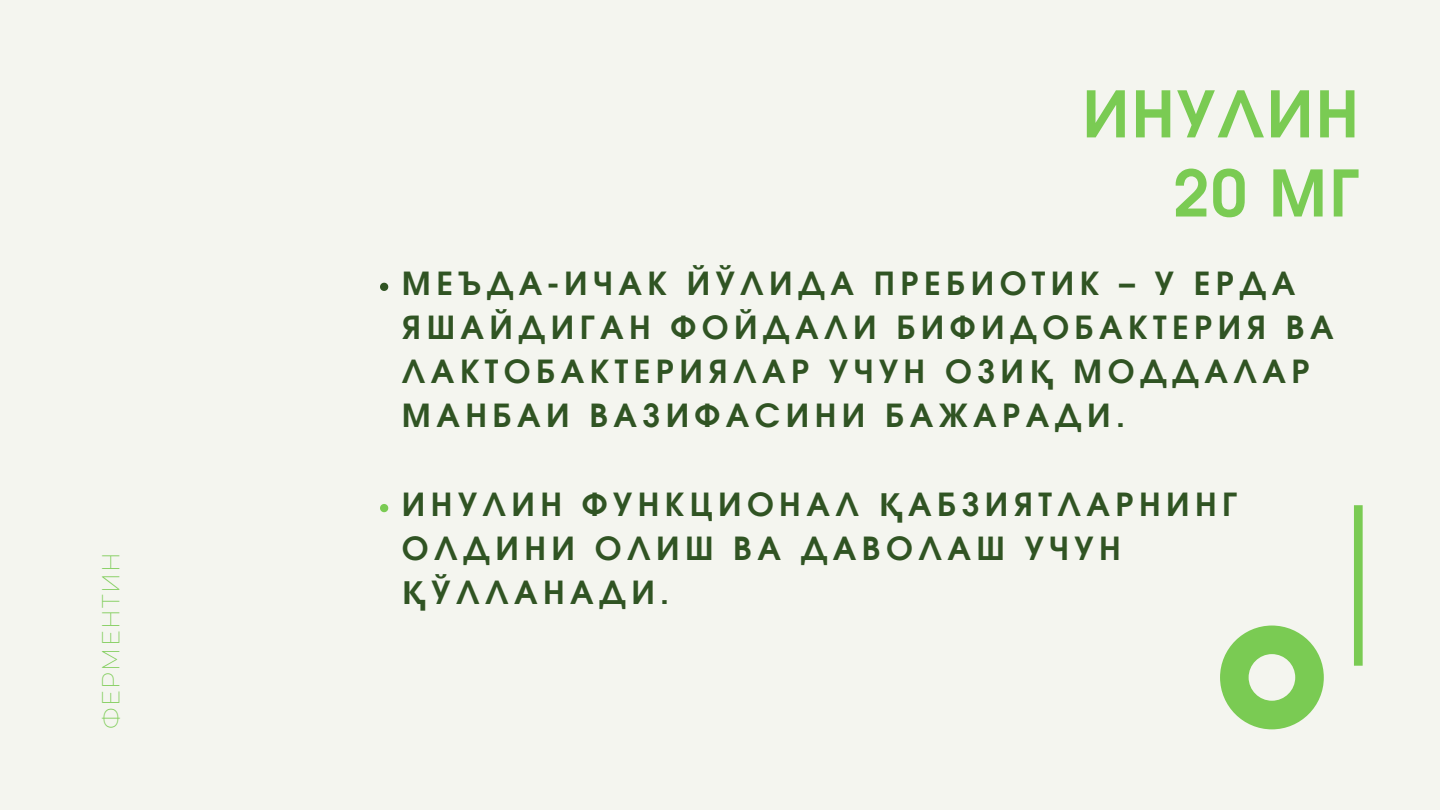
<style>
.page{position:relative;width:1440px;height:810px;background:#f4f5ef}
.page>*{position:absolute;margin:0;border:0;box-sizing:border-box;transform-origin:0 0}
.t1{font:700 63.8px/79.1px "Evolventa";letter-spacing:.035em;color:#7acb53;text-align:right}
.t2{font:700 31.9px/44.2px "Evolventa";letter-spacing:.17em;color:#305423}
.t3{font:200 24px "Montserrat";letter-spacing:.06em;color:#7acb53}
.s1{font-family:"Noto Sans"}
</style>
<div class="page">
<svg style="left:380px;top:283px;width:8px;height:8px"></svg>
<svg style="left:380px;top:504px;width:8px;height:8px"></svg>
<svg style="left:1220px;top:626px;width:104px;height:103px"></svg>
<svg style="left:1354px;top:505px;width:9px;height:161px"></svg>
<p class="t3" style="left:96px;top:729px;width:179px;rotate:-90deg">ФЕРМЕНТИН</p>
<h1 class="t1" style="left:1082px;top:79px;width:278px">ИНУЛИН<br>20 МГ</h1>
<p class="t2" style="left:402px;top:263px;width:933px">МЕЪДА-ИЧАК ЙЎЛИДА ПРЕБИОТИК – У ЕРДА ЯШАЙДИГАН ФОЙДАЛИ БИФИДОБАКТЕРИЯ ВА ЛАКТОБАКТЕРИЯЛАР УЧУН ОЗИ<span class="s1">Қ</span> МОДДАЛАР МАНБАИ ВАЗИФАСИНИ БАЖАРАДИ.</p>
<p class="t2" style="left:402px;top:484px;width:837px">ИНУЛИН ФУНКЦИОНАЛ <span class="s1">Қ</span>АБЗИЯТЛАРНИНГ<br>ОЛДИНИ ОЛИШ ВА ДАВОЛАШ УЧУН<br><span class="s1">Қ</span>ЎЛЛАНАДИ.</p>
</div>
